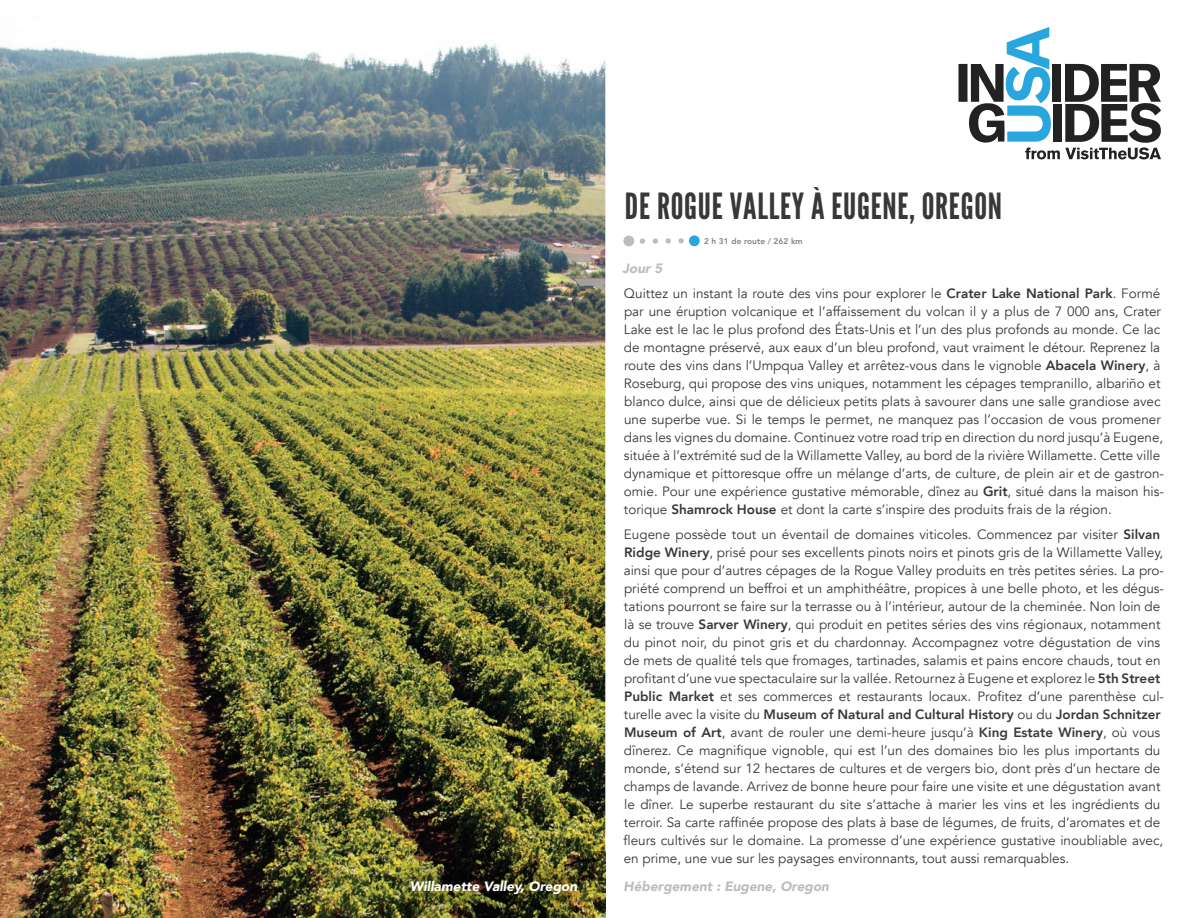
<style>
.page{position:relative;width:1188px;height:918px;background:#fff}
.page>*{position:absolute;margin:0;border:0;box-sizing:border-box;transform-origin:0 0}
.t1{font:36px "League Gothic";letter-spacing:.02em;color:#383839}
.t2{font:13.5px/18px "Avenir";color:#383839}
.t3{font:italic 900 13.5px "Avenir";color:#bcbdc0}
.t4{font:italic 900 13.5px "Avenir";color:#fff}
.t5{font:800 8.25px "Avenir";letter-spacing:.01em;color:#808285}
.s1{font-weight:900;font-style:italic;color:#bcbdc0}
.s2{font-weight:800}
</style>
<div class="page">
<img style="left:0;top:43px;width:605px;height:875px">
<svg style="left:958px;top:27px;width:203px;height:132px"></svg>
<img style="left:383px;top:852px;width:222px;height:66px">
<div style="left:689px;top:235px;width:11px;height:11px;background:#28a7df;border-radius:50%"></div>
<svg style="left:640px;top:238px;width:44px;height:6px"></svg>
<div style="left:623px;top:236px;width:11px;height:10px;background:#bcbdc0;border-radius:50%"></div>
<h1 class="t1" style="left:625px;top:184px;width:379px">DE ROGUE VALLEY À EUGENE, OREGON</h1>
<p class="t5" style="left:704px;top:234px;width:100px">2 h 31 de route / 262 km</p>
<p class="t2" style="left:622px;top:257px;width:540px;line-height:24.8px"><span class="s1">Jour 5<br></span>Quittez un instant la route des vins pour explorer le <span class="s2">Crater Lake National Park</span>. Formé</p>
<p class="t2" style="left:624px;top:303px;width:542px">par une éruption volcanique et l’affaissement du volcan il y a plus de 7 000 ans, Crater Lake est le lac le plus profond des États-Unis et l’un des plus profonds au monde. Ce lac de montagne préservé, aux eaux d’un bleu profond, vaut vraiment le détour. Reprenez la route des vins dans l’Umpqua Valley et arrêtez-vous dans le vignoble <span class="s2">Abacela Winery</span>, à Roseburg, qui propose des vins uniques, notamment les cépages tempranillo, albariño et blanco dulce, ainsi que de délicieux petits plats à savourer dans une salle grandiose avec une superbe vue. Si le temps le permet, ne manquez pas l’occasion de vous promener dans les vignes du domaine. Continuez votre road trip en direction du nord jusqu’à Eugene, située à l’extrémité sud de la Willamette Valley, au bord de la rivière Willamette. Cette ville dynamique et pittoresque offre un mélange d’arts, de culture, de plein air et de gastron&shy;omie. Pour une expérience gustative mémorable, dînez au <span class="s2">Grit</span>, situé dans la maison his&shy;torique <span class="s2">Shamrock House</span> et dont la carte s’inspire des produits frais de la région.</p>
<p class="t2" style="left:624px;top:525px;width:542px">Eugene possède tout un éventail de domaines viticoles. Commencez par visiter <span class="s2">Silvan Ridge Winery</span>, prisé pour ses excellents pinots noirs et pinots gris de la Willamette Valley, ainsi que pour d’autres cépages de la Rogue Valley produits en très petites séries. La pro&shy;priété comprend un beffroi et un amphithéâtre, propices à une belle photo, et les dégus&shy;tations pourront se faire sur la terrasse ou à l’intérieur, autour de la cheminée. Non loin de là se trouve <span class="s2">Sarver Winery</span>, qui produit en petites séries des vins régionaux, notamment du pinot noir, du pinot gris et du chardonnay. Accompagnez votre dégustation de vins de mets de qualité tels que fromages, tartinades, salamis et pains encore chauds, tout en profitant d’une vue spectaculaire sur la vallée. Retournez à Eugene et explorez le <span class="s2">5th Street Public Market</span> et ses commerces et restaurants locaux. Profitez d’une parenthèse cul&shy;turelle avec la visite du <span class="s2">Museum of Natural and Cultural History</span> ou du <span class="s2">Jordan Schnitzer Museum of Art</span>, avant de rouler une demi-heure jusqu’à <span class="s2">King Estate Winery</span>, où vous dînerez. Ce magnifique vignoble, qui est l’un des domaines bio les plus importants du monde, s’étend sur 12 hectares de cultures et de vergers bio, dont près d’un hectare de champs de lavande. Arrivez de bonne heure pour faire une visite et une dégustation avant le dîner. Le superbe restaurant du site s’attache à marier les vins et les ingrédients du terroir. Sa carte raffinée propose des plats à base de légumes, de fruits, d’aromates et de fleurs cultivés sur le domaine. La promesse d’une expérience gustative inoubliable avec, en prime, une vue sur les paysages environnants, tout aussi remarquables.</p>
<p class="t4" style="left:410px;top:875px;width:169px">Willamette Valley, Oregon</p>
<p class="t3" style="left:624px;top:875px;width:207px">Hébergement : Eugene, Oregon</p>
</div>
